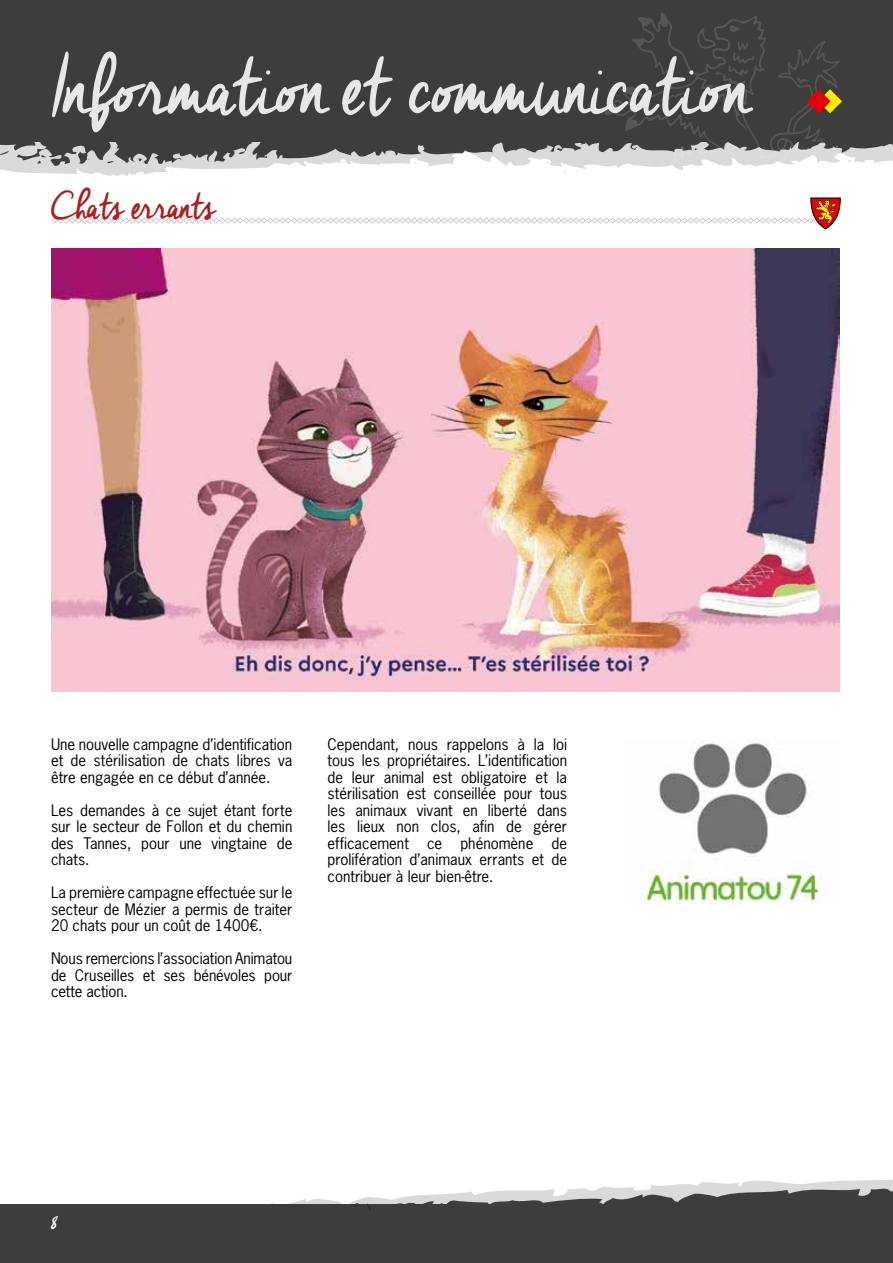
<style>
.page{position:relative;width:893px;height:1263px;background:#fff}
.page>*{position:absolute;margin:0;border:0;box-sizing:border-box;transform-origin:0 0}
.t1{font:82.5px "Cheddar Jack";letter-spacing:-.04em;color:#e7e7e7}
.t2{font:37.5px "Cheddar Jack";letter-spacing:-.03em;color:#a9211e}
.t3{font:22.5px "Cheddar Jack";color:#fff}
.t4{font:15px/16.5px "Porsche News Gothic";color:#000;text-align:justify}
</style>
<div class="page">
<svg style="left:0;top:1199px;width:352px;height:6px"></svg>
<div style="left:0;top:1205px;width:893px;height:58px;background:#3d3d3c"></div>
<svg style="left:352px;top:1180px;width:541px;height:30px"></svg>
<svg style="left:0;top:166px;width:588px;height:11px"></svg>
<svg style="left:562px;top:169px;width:5px;height:4px"></svg>
<div style="left:0;top:0;width:893px;height:142px;background:#3d3d3c"></div>
<svg style="left:0;top:142px;width:893px;height:24px;background:#989898"></svg>
<svg style="left:0;top:151px;width:9px;height:4px"></svg>
<svg style="left:37px;top:155px;width:10px;height:9px"></svg>
<svg style="left:106px;top:160px;width:8px;height:5px"></svg>
<svg style="left:138px;top:158px;width:5px;height:3px"></svg>
<svg style="left:51px;top:198px;width:790px;height:31px"></svg>
<svg style="left:605px;top:13px;width:246px;height:157px"></svg>
<img style="left:640px;top:740px;width:180px;height:164px">
<img style="left:51px;top:248px;width:789px;height:444px">
<h1 class="t1" style="left:51px;top:31px;width:701px">Information et communication</h1>
<h2 class="t2" style="left:51px;top:180px;width:166px">Chats errants</h2>
<p class="t4" style="left:51px;top:736px;width:243px">Une nouvelle campagne d’identification et de stérilisation de chats libres va être engagée en ce début d’année.</p>
<p class="t4" style="left:51px;top:802px;width:243px">Les demandes à ce sujet étant forte sur le secteur de Follon et du chemin des Tannes, pour une vingtaine de chats.</p>
<p class="t4" style="left:51px;top:884px;width:243px">La première campagne effectuée sur le secteur de Mézier a permis de traiter 20 chats pour un coût de 1400€.</p>
<p class="t4" style="left:51px;top:950px;width:243px">Nous remercions l’association Animatou de Cruseilles et ses bénévoles pour cette action.</p>
<p class="t4" style="left:328px;top:736px;width:241px">Cependant, nous rappelons à la loi tous les propriétaires. L’identification de leur animal est obligatoire et la stérilisation est conseillée pour tous les animaux vivant en liberté dans les lieux non clos, afin de gérer efficacement ce phénomène de prolifération d’animaux errants et de contribuer à leur bien-être.</p>
<h3 class="t3" style="left:51px;top:1206px;width:9px">8</h3>
</div>
